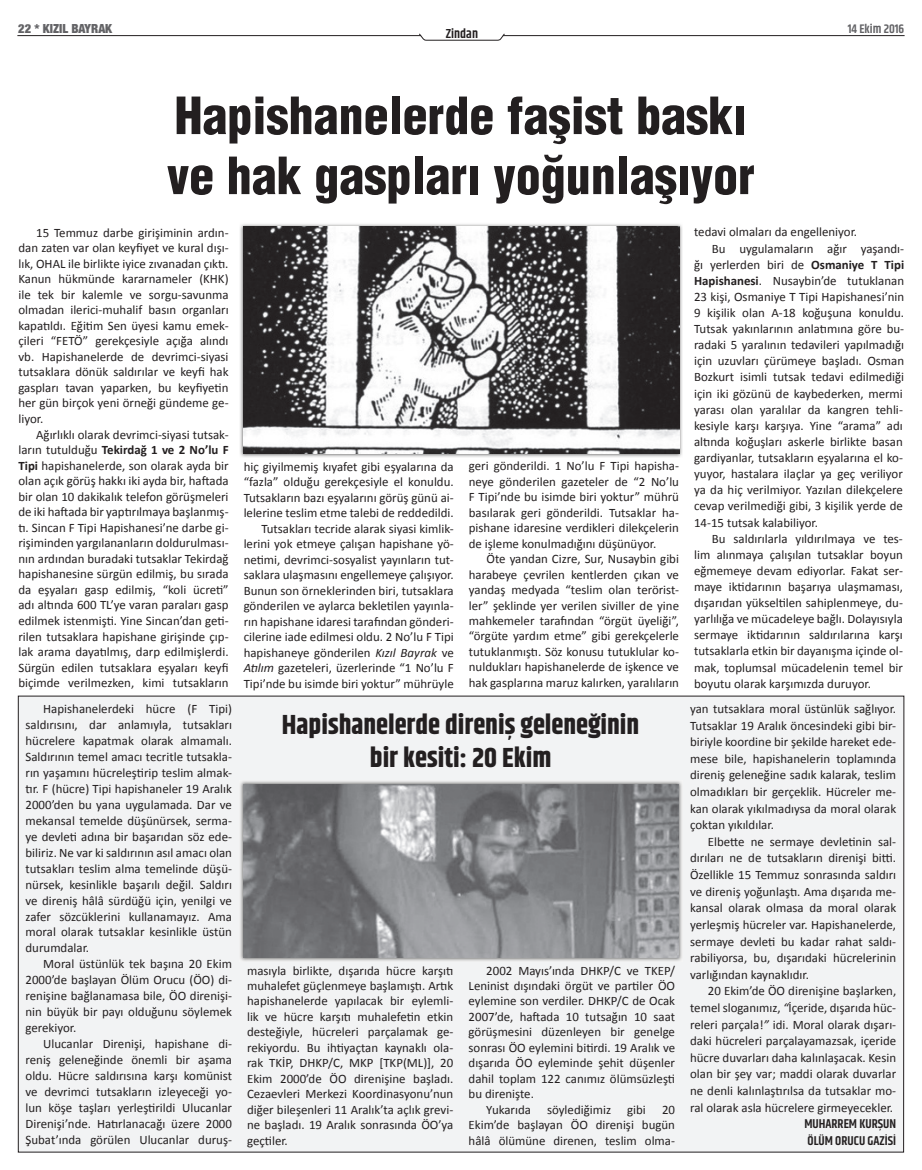
<style>
.page{position:relative;width:922px;height:1170px;background:#fff}
.page>*{position:absolute;margin:0;border:0;box-sizing:border-box;transform-origin:0 0}
.t1{font:900 condensed 50px/60px "Helvetica";color:#231f20}
.t2{font:700 27.5px/33px "Khand";color:#231f20;text-align:center}
.t3{font:600 13.12px "Khand";color:#231f20}
.t4{font:12.88px/15.5px "Calibri";color:#231f20;text-align:justify}
.t5{font:600 12.88px/16.6px "Khand";color:#231f20}
.t6{font:900 condensed 12.5px "Helvetica Neue";color:#636366}
.t7{font:600 12.5px "Khand";color:#636366}
.s1{font-weight:700}
.s2{font-style:italic}
</style>
<div class="page">
<hr style="left:18px;top:35px;width:402px;height:1px;background:#231f20">
<hr style="left:503px;top:35px;width:400px;height:1px;background:#231f20">
<svg style="left:419px;top:33px;width:85px;height:7px"></svg>
<img style="left:240px;top:224px;width:442px;height:233px">
<img style="left:243px;top:227px;width:436px;height:227px">
<div style="left:18px;top:695px;width:885px;height:457px;background:#f2f3f4"></div>
<img style="left:239px;top:780px;width:443px;height:181px">
<img style="left:243px;top:784px;width:435px;height:173px">
<p class="t6" style="left:18px;top:19px;width:95px">22 * KIZIL BAYRAK</p>
<p class="t7" style="left:847px;top:21px;width:58px">14 Ekim 2016</p>
<p class="t3" style="left:446px;top:25px;width:34px">Zindan</p>
<h1 class="t1" style="left:167px;top:85px;width:589px">Hapishanelerde faşist baskı ve hak gaspları yoğunlaşıyor</h1>
<p class="t4" style="left:18px;top:224px;width:212px;text-indent:18px">15 Temmuz darbe girişiminin ardın&shy;dan zaten var olan keyfiyet ve kural dışı&shy;lık, OHAL ile birlikte iyice zıvanadan çıktı.<br>Kanun hükmünde kararnameler (KHK) ile tek bir kalemle ve sorgu-savunma olmadan ilerici-muhalif basın organları kapatıldı. Eğitim Sen üyesi kamu emek&shy;çileri “FETÖ” gerekçesiyle açığa alındı vb. Hapishanelerde de devrimci-siyasi tutsaklara dönük saldırılar ve keyfi hak gaspları tavan yaparken, bu keyfiyetin her gün birçok yeni örneği gündeme ge&shy;liyor.</p>
<p class="t4" style="left:18px;top:426px;width:212px;text-indent:18px">Ağırlıklı olarak devrimci-siyasi tutsak&shy;ların tutulduğu <span class="s1">Tekirdağ 1 ve 2 No’lu F Tipi</span> hapishanelerde, son olarak ayda bir olan açık görüş hakkı iki ayda bir, haftada bir olan 10 dakikalık telefon görüşmeleri de iki haftada bir yaptırılmaya başlanmış&shy;tı. Sincan F Tipi Hapishanesi’ne darbe gi&shy;rişiminden yargılananların doldurulması&shy;nın ardından buradaki tutsaklar Tekirdağ hapishanesine sürgün edilmiş, bu sırada da eşyaları gasp edilmiş, “koli ücreti” adı altında 600 TL’ye varan paraları gasp edilmek istenmişti. Yine Sincan’dan geti&shy;rilen tutsaklara hapishane girişinde çıp&shy;lak arama dayatılmış, darp edilmişlerdi.<br>Sürgün edilen tutsaklara eşyaları keyfi biçimde verilmezken, kimi tutsakların</p>
<p class="t4" style="left:694px;top:224px;width:164px">tedavi olmaları da engelleniyor.</p>
<p class="t4" style="left:711px;top:240px;width:194px">Bu uygulamaların ağır yaşandı-</p>
<p class="t4" style="left:694px;top:257px;width:211px">ğı yerlerden biri de <span class="s1">Osmaniye T Tipi</span></p>
<p class="t4" style="left:694px;top:273px;width:211px"><span class="s1">Hapishanesi</span>. Nusaybin’de tutuklanan</p>
<p class="t4" style="left:694px;top:289px;width:211px">23 kişi, Osmaniye T Tipi Hapishanesi’nin</p>
<p class="t4" style="left:694px;top:305px;width:211px">9 kişilik olan A-18 koğuşuna konuldu.</p>
<p class="t4" style="left:694px;top:321px;width:211px">Tutsak yakınlarının anlatımına göre bu-</p>
<p class="t4" style="left:694px;top:337px;width:211px">radaki 5 yaralının tedavileri yapılmadığı</p>
<p class="t4" style="left:694px;top:353px;width:211px">için uzuvları çürümeye başladı. Osman</p>
<p class="t4" style="left:694px;top:369px;width:211px">Bozkurt isimli tutsak tedavi edilmediği</p>
<p class="t4" style="left:694px;top:385px;width:210px">için iki gözünü de kaybederken, mermi</p>
<p class="t4" style="left:694px;top:401px;width:210px">yarası olan yaralılar da kangren tehli-</p>
<p class="t4" style="left:694px;top:418px;width:210px">kesiyle karşı karşıya. Yine “arama” adı</p>
<p class="t4" style="left:694px;top:434px;width:210px">altında koğuşları askerle birlikte basan</p>
<p class="t4" style="left:694px;top:450px;width:210px">gardiyanlar, tutsakların eşyalarına el ko-</p>
<p class="t4" style="left:694px;top:466px;width:210px">yuyor, hastalara ilaçlar ya geç veriliyor</p>
<p class="t4" style="left:694px;top:482px;width:210px">ya da hiç verilmiyor. Yazılan dilekçelere</p>
<p class="t4" style="left:694px;top:498px;width:210px">cevap verilmediği gibi, 3 kişilik yerde de</p>
<p class="t4" style="left:694px;top:514px;width:125px">14-15 tutsak kalabiliyor.</p>
<p class="t4" style="left:711px;top:530px;width:192px">Bu saldırılarla yıldırılmaya ve tes-</p>
<p class="t4" style="left:694px;top:546px;width:210px">lim alınmaya çalışılan tutsaklar boyun</p>
<p class="t4" style="left:694px;top:563px;width:210px">eğmemeye devam ediyorlar. Fakat ser-</p>
<p class="t4" style="left:694px;top:579px;width:210px">maye iktidarının başarıya ulaşmaması,</p>
<p class="t4" style="left:694px;top:595px;width:210px">dışarıdan yükseltilen sahiplenmeye, du-</p>
<p class="t4" style="left:694px;top:611px;width:210px">yarlılığa ve mücadeleye bağlı. Dolayısıyla</p>
<p class="t4" style="left:694px;top:627px;width:210px">sermaye iktidarının saldırılarına karşı</p>
<p class="t4" style="left:694px;top:643px;width:210px">tutsaklarla etkin bir dayanışma içinde ol-</p>
<p class="t4" style="left:694px;top:659px;width:210px">mak, toplumsal mücadelenin temel bir</p>
<p class="t4" style="left:694px;top:675px;width:178px">boyutu olarak karşımızda duruyor.</p>
<p class="t4" style="left:243px;top:458px;width:211px;text-align:right">hiç giyilmemiş kıyafet gibi eşyalarına da “fazla” olduğu gerekçesiyle el konuldu.<br>Tutsakların bazı eşyalarını görüş günü ai&shy;lelerine teslim etme talebi de reddedildi.<br>Tutsakları tecride alarak siyasi kimlik&shy;lerini yok etmeye çalışan hapishane yö&shy;netimi, devrimci-sosyalist yayınların tut&shy;saklara ulaşmasını engellemeye çalışıyor.<br>Bunun son örneklerinden biri, tutsaklara gönderilen ve aylarca bekletilen yayınla&shy;rın hapishane idaresi tarafından gönderi&shy;cilerine iade edilmesi oldu. 2 No’lu F Tipi hapishaneye gönderilen <span class="s2">Kızıl Bayrak</span> ve <span class="s2">Atılım</span> gazeteleri, üzerlerinde “1 No’lu F Tipi’nde bu isimde biri yoktur” mührüyle</p>
<p class="t4" style="left:469px;top:458px;width:212px">geri gönderildi. 1 No’lu F Tipi hapisha&shy;neye gönderilen gazeteler de “2 No’lu F Tipi’nde bu isimde biri yoktur” mührü basılarak geri gönderildi. Tutsaklar ha&shy;pishane idaresine verdikleri dilekçelerin de işleme konulmadığını düşünüyor.</p>
<p class="t4" style="left:469px;top:551px;width:212px;text-indent:18px">Öte yandan Cizre, Sur, Nusaybin gibi harabeye çevrilen kentlerden çıkan ve yandaş medyada “teslim olan terörist&shy;ler” şeklinde yer verilen siviller de yine mahkemeler tarafından “örgüt üyeliği”, “örgüte yardım etme” gibi gerekçelerle tutuklanmıştı. Söz konusu tutuklular ko&shy;nuldukları hapishanelerde de işkence ve hak gasplarına maruz kalırken, yaralıların</p>
<p class="t4" style="left:26px;top:700px;width:208px;line-height:16px;text-indent:18px">Hapishanelerdeki hücre (F Tipi) saldırısını, dar anlamıyla, tutsakları hücrelere kapatmak olarak almamalı.<br>Saldırının temel amacı tecritle tutsakla&shy;rın yaşamını hücreleştirip teslim almak&shy;tır. F (hücre) Tipi hapishaneler 19 Aralık 2000’den bu yana uygulamada. Dar ve mekansal temelde düşünürsek, serma&shy;ye devleti adına bir başarıdan söz ede&shy;biliriz. Ne var ki saldırının asıl amacı olan tutsakları teslim alma temelinde düşü&shy;nürsek, kesinlikle başarılı değil. Saldırı ve direniş hâlâ sürdüğü için, yenilgi ve zafer sözcüklerini kullanamayız. Ama moral olarak tutsaklar kesinlikle üstün durumdalar.</p>
<p class="t4" style="left:26px;top:956px;width:208px;line-height:16px;text-indent:18px">Moral üstünlük tek başına 20 Ekim 2000’de başlayan Ölüm Orucu (ÖO) di&shy;renişine bağlanamasa bile, ÖO direnişi&shy;nin büyük bir payı olduğunu söylemek gerekiyor.</p>
<p class="t4" style="left:26px;top:1035px;width:208px;line-height:16px;text-indent:18px">Ulucanlar Direnişi, hapishane di&shy;reniş geleneğinde önemli bir aşama oldu. Hücre saldırısına karşı komünist ve devrimci tutsakların izleyeceği yo&shy;lun köşe taşları yerleştirildi Ulucanlar Direnişi’nde. Hatırlanacağı üzere 2000<br>Şubat’ında görülen Ulucanlar duruş-</p>
<h2 class="t2" style="left:282px;top:710px;width:359px">Hapishanelerde direniş geleneğinin bir kesiti: 20 Ekim</h2>
<p class="t4" style="left:247px;top:962px;width:208px">masıyla birlikte, dışarıda hücre karşıtı muhalefet güçlenmeye başlamıştı. Artık hapishanelerde yapılacak bir eylemli&shy;lik ve hücre karşıtı muhalefetin etkin desteğiyle, hücreleri parçalamak ge&shy;rekiyordu. Bu ihtiyaçtan kaynaklı ola&shy;rak TKİP, DHKP/C, MKP [TKP(ML)], 20<br>Ekim 2000’de ÖO direnişine başladı.<br>Cezaevleri Merkezi Koordinasyonu’nun diğer bileşenleri 11 Aralık’ta açlık grevi&shy;ne başladı. 19 Aralık sonrasında ÖO’ya geçtiler.</p>
<p class="t4" style="left:468px;top:962px;width:208px;text-indent:18px">2002 Mayıs’ında DHKP/C ve TKEP/ Leninist dışındaki örgüt ve partiler ÖO eylemine son verdiler. DHKP/C de Ocak 2007’de, haftada 10 tutsağın 10 saat görüşmesini düzenleyen bir genelge sonrası ÖO eylemini bitirdi. 19 Aralık ve dışarıda ÖO eyleminde şehit düşenler dahil toplam 122 canımız ölümsüzleşti bu direnişte.</p>
<p class="t4" style="left:468px;top:1101px;width:208px;text-indent:18px">Yukarıda söylediğimiz gibi 20<br>Ekim’de başlayan ÖO direnişi bugün hâlâ ölümüne direnen, teslim olma-</p>
<p class="t4" style="left:690px;top:700px;width:207px;line-height:16.6px">yan tutsaklara moral üstünlük sağlıyor.<br>Tutsaklar 19 Aralık öncesindeki gibi bir&shy;biriyle koordine bir şekilde hareket ede&shy;mese bile, hapishanelerin toplamında direniş geleneğine sadık kalarak, teslim olmadıkları bir gerçeklik. Hücreler me&shy;kan olarak yıkılmadıysa da moral olarak çoktan yıkıldılar.</p>
<p class="t4" style="left:690px;top:833px;width:207px;line-height:16.6px;text-indent:18px">Elbette ne sermaye devletinin sal&shy;dırıları ne de tutsakların direnişi bitti.<br>Özellikle 15 Temmuz sonrasında saldırı ve direniş yoğunlaştı. Ama dışarıda me&shy;kansal olarak olmasa da moral olarak yerleşmiş hücreler var. Hapishanelerde, sermaye devleti bu kadar rahat saldı&shy;rabiliyorsa, bu, dışarıdaki hücrelerinin varlığından kaynaklıdır.</p>
<p class="t4" style="left:690px;top:982px;width:207px;line-height:16.6px;text-indent:18px">20 Ekim’de ÖO direnişine başlarken, temel sloganımız, <span class="s2">“</span>İçeride, dışarıda hüc&shy;releri parçala!<span class="s2">”</span> idi. Moral olarak dışarı&shy;daki hücreleri parçalayamazsak, içeride hücre duvarları daha kalınlaşacak. Kesin olan bir şey var; maddi olarak duvarlar ne denli kalınlaştırılsa da tutsaklar mo&shy;ral olarak asla hücrelere girmeyecekler.</p>
<p class="t5" style="left:804px;top:1116px;width:93px">MUHARREM KURŞUN<br>ÖLÜM ORUCU GAZISI</p>
</div>
